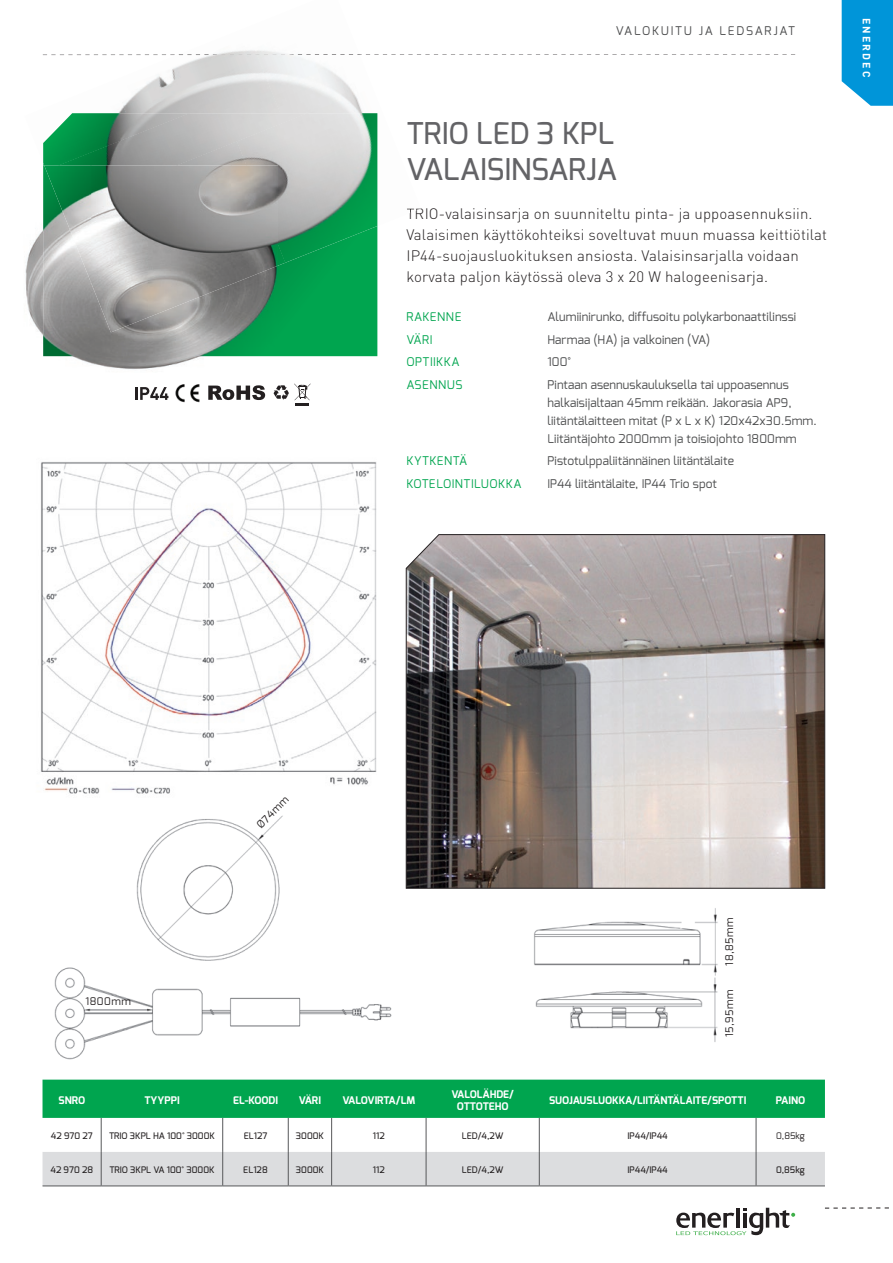
<style>
.page{position:relative;width:893px;height:1263px;background:#fff}
.page>*{position:absolute;margin:0;border:0;box-sizing:border-box;transform-origin:0 0}
.t1{font:500 30px/36px "Exo";color:#636366}
.t2{font:300 15px/21px "DIN";letter-spacing:.01em;color:#231f20}
.t3{font:12px/18px "Exo";letter-spacing:.01em;color:#4b4c4d}
.t4{font:12px "Exo";letter-spacing:.045em;color:#00a54f}
.t5{font:12px "Exo";letter-spacing:.15em;color:#4b4c4d}
.t6{font:700 10.5px/12.6px "Exo";color:#fff;text-align:center}
.t7{font:10.5px "Exo";letter-spacing:.045em;color:#231f20}
.t8{font:700 10.5px "DIN";letter-spacing:.2em;color:#fff}
.t9{font:500 9px "Exo";color:#231f20}
.t10{font:9px "Exo";color:#231f20}
</style>
<div class="page">
<svg style="left:278px;top:263px;width:99px;height:93px;background:#00a34e"></svg>
<div style="left:43px;top:1079px;width:782px;height:39px;background:#00a54f"></div>
<div style="left:43px;top:1152px;width:782px;height:33px;background:#dcdddf"></div>
<hr style="left:101px;top:1118px;width:1px;height:34px;background:#57585a">
<hr style="left:222px;top:1118px;width:1px;height:34px;background:#57585a">
<hr style="left:288px;top:1118px;width:1px;height:34px;background:#57585a">
<hr style="left:331px;top:1118px;width:1px;height:34px;background:#57585a">
<hr style="left:426px;top:1118px;width:1px;height:34px;background:#57585a">
<hr style="left:539px;top:1118px;width:1px;height:34px;background:#57585a">
<hr style="left:756px;top:1118px;width:1px;height:34px;background:#57585a">
<hr style="left:101px;top:1152px;width:1px;height:33px;background:#57585a">
<hr style="left:222px;top:1152px;width:1px;height:33px;background:#57585a">
<hr style="left:288px;top:1152px;width:1px;height:33px;background:#57585a">
<hr style="left:331px;top:1152px;width:1px;height:33px;background:#57585a">
<hr style="left:426px;top:1152px;width:1px;height:33px;background:#57585a">
<hr style="left:539px;top:1152px;width:1px;height:33px;background:#57585a">
<hr style="left:756px;top:1152px;width:1px;height:33px;background:#57585a">
<hr style="left:43px;top:1185px;width:58px;height:1px;background:#57585a">
<hr style="left:101px;top:1185px;width:122px;height:1px;background:#57585a">
<hr style="left:223px;top:1185px;width:65px;height:1px;background:#57585a">
<hr style="left:288px;top:1185px;width:44px;height:1px;background:#57585a">
<hr style="left:332px;top:1185px;width:94px;height:1px;background:#57585a">
<hr style="left:426px;top:1185px;width:113px;height:1px;background:#57585a">
<hr style="left:539px;top:1185px;width:217px;height:1px;background:#57585a">
<hr style="left:756px;top:1185px;width:69px;height:1px;background:#57585a">
<img style="left:41px;top:462px;width:336px;height:332px">
<svg style="left:135px;top:387px;width:33px;height:13px"></svg>
<svg style="left:208px;top:385px;width:57px;height:15px"></svg>
<svg style="left:274px;top:383px;width:36px;height:23px"></svg>
<img style="left:175px;top:384px;width:25px;height:19px">
<img style="left:534px;top:908px;width:184px;height:134px">
<img style="left:54px;top:967px;width:338px;height:93px">
<svg style="left:406px;top:534px;width:419px;height:355px;background:#9a9390"></svg>
<img style="left:136px;top:815px;width:147px;height:146px">
<svg style="left:825px;top:1208px;width:64px;height:1px"></svg>
<svg style="left:43px;top:54px;width:752px;height:1px"></svg>
<svg style="left:842px;top:0;width:51px;height:106px;background:#119cdb"></svg>
<svg style="left:676px;top:1208px;width:119px;height:27px"></svg>
<img style="left:25px;top:230px;width:40px;height:127px">
<img style="left:65px;top:356px;width:213px;height:14px">
<img style="left:43px;top:165px;width:47px;height:191px">
<img style="left:90px;top:283px;width:188px;height:73px">
<img style="left:280px;top:53px;width:106px;height:69px">
<img style="left:377px;top:122px;width:44px;height:104px">
<img style="left:113px;top:50px;width:167px;height:63px">
<img style="left:113px;top:81px;width:13px;height:32px">
<img style="left:278px;top:113px;width:99px;height:150px">
<img style="left:190px;top:113px;width:118px;height:52px">
<img style="left:43px;top:113px;width:147px;height:52px">
<img style="left:176px;top:141px;width:71px;height:24px">
<img style="left:278px;top:244px;width:7px;height:22px">
<svg style="left:408px;top:175px;width:2px;height:6px"></svg>
<img style="left:407px;top:209px;width:14px;height:5px">
<img style="left:179px;top:55px;width:181px;height:1px">
<img style="left:91px;top:165px;width:140px;height:167px">
<img style="left:44px;top:165px;width:47px;height:118px">
<img style="left:231px;top:165px;width:47px;height:119px">
<p class="t5" style="left:616px;top:23px;width:181px">VALOKUITU JA LEDSARJAT</p>
<p class="t8" style="left:874px;top:18px;width:61px;rotate:90deg">ENERDEC</p>
<p class="t7" style="left:86px;top:995px;width:47px">1800mm</p>
<h1 class="t1" style="left:406px;top:115px;width:212px">TRIO LED 3 KPL<br>VALAISINSARJA</h1>
<p class="t2" style="left:406px;top:203px;width:422px">TRIO-valaisinsarja on suunniteltu pinta- ja uppoasennuksiin.<br>Valaisimen käyttökohteiksi soveltuvat muun muassa keittiötilat IP44-suojausluokituksen ansiosta. Valaisinsarjalla voidaan korvata paljon käytössä oleva 3 x 20 W halogeenisarja.</p>
<p class="t4" style="left:406px;top:309px;width:57px">RAKENNE</p>
<p class="t3" style="left:547px;top:308px;width:250px">Alumiinirunko, diffusoitu polykarbonaattilinssi</p>
<p class="t4" style="left:406px;top:332px;width:27px">VÄRI</p>
<p class="t3" style="left:547px;top:330px;width:164px">Harmaa (HA) ja valkoinen (VA)</p>
<p class="t4" style="left:406px;top:354px;width:55px">OPTIIKKA</p>
<p class="t3" style="left:547px;top:353px;width:25px">100°</p>
<p class="t4" style="left:406px;top:377px;width:58px">ASENNUS</p>
<p class="t3" style="left:547px;top:375px;width:271px">Pintaan asennuskauluksella tai uppoasennus halkaisijaltaan 45mm reikään. Jakorasia AP9, liitäntälaitteen mitat (P x L x K) 120x42x30.5mm.<br>Liitäntäjohto 2000mm ja toisiojohto 1800mm</p>
<p class="t4" style="left:406px;top:453px;width:62px">KYTKENTÄ</p>
<p class="t3" style="left:547px;top:452px;width:188px">Pistotulppaliitännäinen liitäntälaite</p>
<p class="t4" style="left:406px;top:476px;width:116px">KOTELOINTILUOKKA</p>
<p class="t3" style="left:547px;top:474px;width:171px">IP44 liitäntälaite, IP44 Trio spot</p>
<p class="t7" style="left:254px;top:821px;width:41px;rotate:-45deg">Ø74mm</p>
<p class="t7" style="left:723px;top:966px;width:49px;rotate:-90deg">18,85mm</p>
<p class="t7" style="left:723px;top:1037px;width:49px;rotate:-90deg">15,95mm</p>
<p class="t6" style="left:59px;top:1094px;width:28px">SNRO</p>
<p class="t6" style="left:144px;top:1094px;width:37px">TYYPPI</p>
<p class="t6" style="left:233px;top:1094px;width:46px">EL-KOODI</p>
<p class="t6" style="left:299px;top:1094px;width:23px">VÄRI</p>
<p class="t6" style="left:342px;top:1094px;width:74px">VALOVIRTA/LM</p>
<p class="t6" style="left:451px;top:1088px;width:64px">VALOLÄHDE/<br>OTTOTEHO</p>
<p class="t6" style="left:549px;top:1094px;width:199px">SUOJAUSLUOKKA/LIITÄNTÄLAITE/SPOTTI</p>
<p class="t6" style="left:776px;top:1094px;width:31px">PAINO</p>
<p class="t9" style="left:51px;top:1130px;width:43px">42 970 27</p>
<p class="t9" style="left:109px;top:1130px;width:107px">TRIO 3KPL HA 100° 3000K</p>
<p class="t9" style="left:244px;top:1130px;width:25px">EL127</p>
<p class="t9" style="left:296px;top:1130px;width:29px">3000K</p>
<p class="t9" style="left:373px;top:1130px;width:13px">112</p>
<p class="t9" style="left:462px;top:1130px;width:43px">LED/4,2W</p>
<p class="t9" style="left:628px;top:1130px;width:42px">IP44/IP44</p>
<p class="t10" style="left:776px;top:1130px;width:30px">0,85kg</p>
<p class="t9" style="left:51px;top:1164px;width:44px">42 970 28</p>
<p class="t9" style="left:109px;top:1164px;width:107px">TRIO 3KPL VA 100° 3000K</p>
<p class="t9" style="left:243px;top:1164px;width:26px">EL128</p>
<p class="t9" style="left:296px;top:1164px;width:29px">3000K</p>
<p class="t9" style="left:373px;top:1164px;width:13px">112</p>
<p class="t9" style="left:462px;top:1164px;width:43px">LED/4,2W</p>
<p class="t9" style="left:628px;top:1164px;width:42px">IP44/IP44</p>
<p class="t9" style="left:776px;top:1164px;width:30px">0,85kg</p>
</div>
